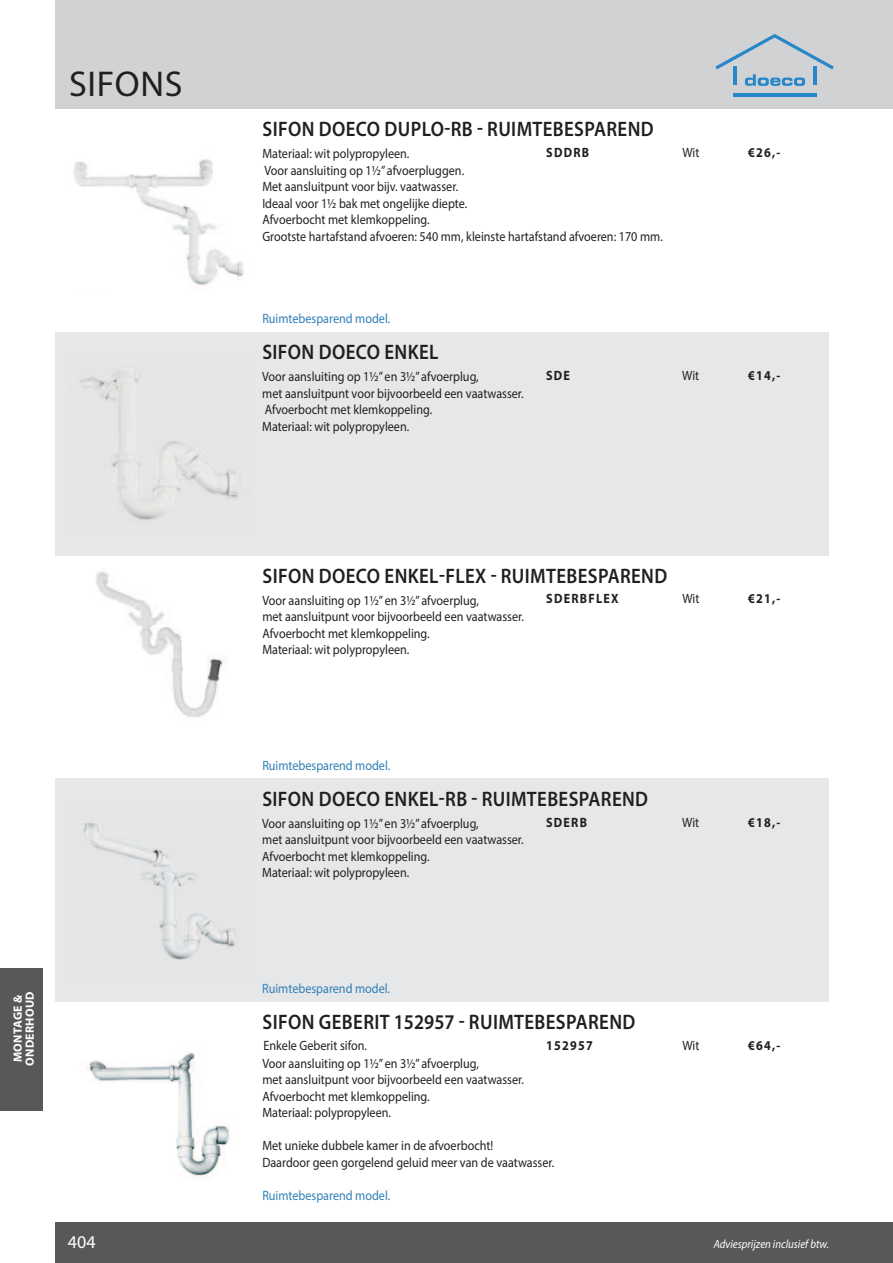
<style>
.page{position:relative;width:893px;height:1263px;background:#fff}
.page>*{position:absolute;margin:0;border:0;box-sizing:border-box;transform-origin:0 0}
.t1{font:36px "Myriad Pro";letter-spacing:.02em;color:#231f20}
.t2{font:600 21px "Myriad Pro";letter-spacing:.02em;color:#231f20;scale:.9 1}
.t3{font:18px "Myriad Pro";color:#fff}
.t4{font:13.5px/16.5px "Myriad Pro";color:#231f20;scale:.9 1}
.t5{font:13.5px "Myriad Pro";color:#317fb7;scale:.9 1}
.t6{font:700 13.5px "Myriad Pro";letter-spacing:.1em;color:#231f20;scale:.9 1}
.t7{font:italic 12px "Myriad Pro";color:#fff;scale:.9 1}
.t8{font:700 12px/12px "Myriad Pro";letter-spacing:.02em;color:#fff}
</style>
<div class="page">
<div style="left:55px;top:332px;width:774px;height:223px;background:#e6e7e9"></div>
<div style="left:55px;top:779px;width:774px;height:223px;background:#e6e7e9"></div>
<div style="left:0;top:968px;width:42px;height:142px;background:#57585a"></div>
<div style="left:55px;top:1223px;width:838px;height:40px;background:#57585a"></div>
<div style="left:55px;top:0;width:838px;height:109px;background:#d1d2d4"></div>
<hr style="left:733px;top:93px;width:83px;height:3px;background:#2787c8">
<svg style="left:715px;top:34px;width:119px;height:52px"></svg>
<img style="left:83px;top:822px;width:153px;height:138px">
<img style="left:73px;top:159px;width:171px;height:127px">
<img style="left:80px;top:367px;width:158px;height:154px">
<img style="left:95px;top:571px;width:129px;height:147px">
<img style="left:86px;top:1052px;width:144px;height:127px">
<h1 class="t1" style="left:69px;top:66px;width:115px">SIFONS</h1>
<p class="t8" style="left:13px;top:1065px;width:76px;rotate:-90deg">MONTAGE &amp;<br>ONDERHOUD</p>
<h3 class="t3" style="left:68px;top:1233px;width:29px">404</h3>
<h2 class="t2" style="left:263px;top:121px;width:436px">SIFON DOECO DUPLO-RB - RUIMTEBESPAREND</h2>
<p class="t4" style="left:262px;top:146px;width:446px">Materiaal: wit polypropyleen.<br>Voor aansluiting op 1½” afvoerpluggen.<br>Met aansluitpunt voor bijv. vaatwasser.<br>Ideaal voor 1½ bak met ongelijke diepte.<br>Afvoerbocht met klemkoppeling.<br>Grootste hartafstand afvoeren: 540 mm, kleinste hartafstand afvoeren: 170 m m.</p>
<p class="t6" style="left:546px;top:147px;width:49px">SDDRB</p>
<p class="t4" style="left:682px;top:144px;width:20px">Wit</p>
<p class="t6" style="left:748px;top:147px;width:37px">€26,-</p>
<p class="t5" style="left:262px;top:312px;width:144px">Ruimtebesparend model.</p>
<h2 class="t2" style="left:262px;top:344px;width:197px">SIFON DOECO ENKEL</h2>
<p class="t4" style="left:262px;top:369px;width:292px">Voor aansluiting op 1½” en 3½” afvoerplug,<br>met aansluitpunt voor bijvoorbeeld een vaatwasser.<br>Afvoerbocht met klemkoppeling.<br>Materiaal: wit polypropylee n.</p>
<p class="t6" style="left:546px;top:370px;width:28px">SDE</p>
<p class="t4" style="left:682px;top:368px;width:20px">Wit</p>
<p class="t6" style="left:748px;top:370px;width:37px">€14,-</p>
<h2 class="t2" style="left:263px;top:567px;width:451px">SIFON DOECO ENKEL-FLEX - RUIMTEBESPAREND</h2>
<p class="t4" style="left:262px;top:592px;width:292px">Voor aansluiting op 1½” en 3½” afvoerplug,<br>met aansluitpunt voor bijvoorbeeld een vaatwasser.<br>Afvoerbocht met klemkoppeling.<br>Materiaal: wit polypropylee n.</p>
<p class="t6" style="left:546px;top:594px;width:82px">SDERBFLEX</p>
<p class="t4" style="left:682px;top:591px;width:20px">Wit</p>
<p class="t6" style="left:748px;top:594px;width:37px">€21,-</p>
<p class="t5" style="left:262px;top:758px;width:144px">Ruimtebesparend model.</p>
<h2 class="t2" style="left:262px;top:790px;width:430px">SIFON DOECO ENKEL-RB - RUIMTEBESPAREND</h2>
<p class="t4" style="left:262px;top:815px;width:292px">Voor aansluiting op 1½” en 3½” afvoerplug,<br>met aansluitpunt voor bijvoorbeeld een vaatwasser.<br>Afvoerbocht met klemkoppeling.<br>Materiaal: wit polypropylee n.</p>
<p class="t6" style="left:546px;top:817px;width:47px">SDERB</p>
<p class="t4" style="left:682px;top:814px;width:20px">Wit</p>
<p class="t6" style="left:748px;top:817px;width:37px">€18,-</p>
<p class="t5" style="left:262px;top:981px;width:144px">Ruimtebesparend model.</p>
<h2 class="t2" style="left:263px;top:1014px;width:416px">SIFON GEBERIT 152957 - RUIMTEBESPAREND</h2>
<p class="t4" style="left:262px;top:1055px;width:292px">Voor aansluiting op 1½” en 3½” afvoerplug,<br>met aansluitpunt voor bijvoorbeeld een vaatwasser.<br>Afvoerbocht met klemkoppeling.<br>Materiaal: polypropyleen.</p>
<p class="t4" style="left:262px;top:1138px;width:326px">Met unieke dubbele kamer in de afvoerbocht!<br>Daardoor geen gorgelend geluid meer van de vaatwasse r.</p>
<p class="t5" style="left:262px;top:1188px;width:144px">Ruimtebesparend model.</p>
<p class="t4" style="left:264px;top:1037px;width:116px">Enkele Geberit sifon.</p>
<p class="t6" style="left:546px;top:1040px;width:53px">152957</p>
<p class="t4" style="left:682px;top:1037px;width:20px">Wit</p>
<p class="t6" style="left:748px;top:1040px;width:37px">€64,-</p>
<p class="t7" style="left:714px;top:1239px;width:129px">Adviesprijzen inclusief btw.</p>
</div>
